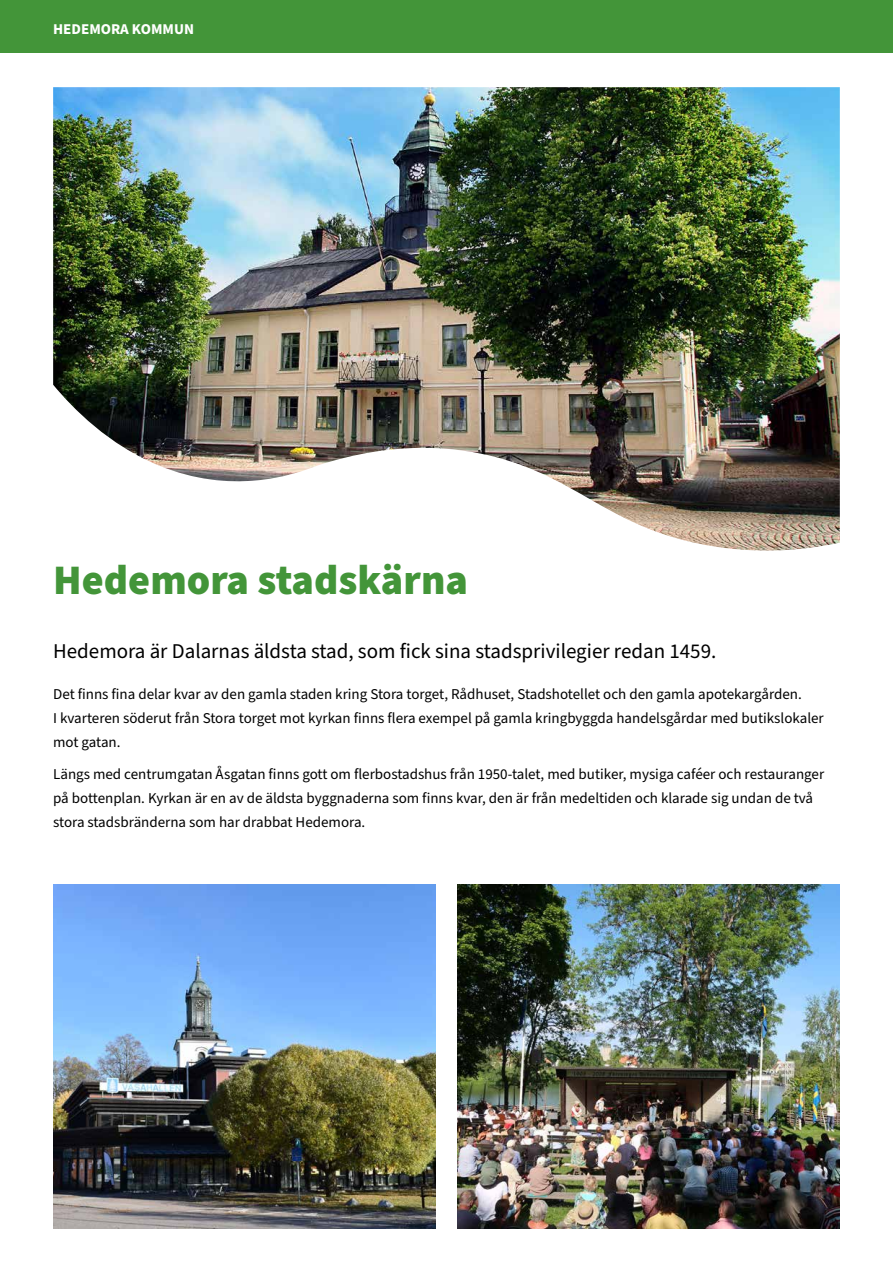
<style>
.page{position:relative;width:893px;height:1263px;background:#fff}
.page>*{position:absolute;margin:0;border:0;box-sizing:border-box;transform-origin:0 0}
.t1{font:900 42px "Source Sans Pro";color:#439539}
.t2{font:21px "Source Sans Pro";color:#000}
.t3{font:15px/24px "Source Sans Pro";color:#000}
.t4{font:700 15px "Source Sans Pro";color:#fff}
</style>
<div class="page">
<img style="left:53px;top:87px;width:787px;height:464px">
<img style="left:53px;top:884px;width:383px;height:345px">
<img style="left:457px;top:884px;width:383px;height:345px">
<div style="left:0;top:0;width:893px;height:53px;background:#439539"></div>
<p class="t4" style="left:53px;top:19px;width:142px">HEDEMORA KOMMUN</p>
<h1 class="t1" style="left:53px;top:551px;width:416px">Hedemora stadskärna</h1>
<h2 class="t2" style="left:53px;top:637px;width:665px">Hedemora är Dalarnas äldsta stad, som fick sina stadsprivilegier redan 1459.</h2>
<p class="t3" style="left:53px;top:682px;width:772px">Det finns fina delar kvar av den gamla staden kring Stora torget, Rådhuset, Stadshotellet och den gamla apotekargården.<br>I kvarteren söderut från Stora torget mot kyrkan finns flera exempel på gamla kringbyggda handelsgårdar med butikslokaler mot gatan.</p>
<p class="t3" style="left:53px;top:763px;width:773px">Längs med centrumgatan Åsgatan finns gott om flerbostadshus från 1950-talet, med butiker, mysiga caféer och restauranger på bottenplan. Kyrkan är en av de äldsta byggnaderna som finns kvar, den är från medeltiden och klarade sig undan de två stora stadsbränderna som har drabbat Hedemora.</p>
</div>
